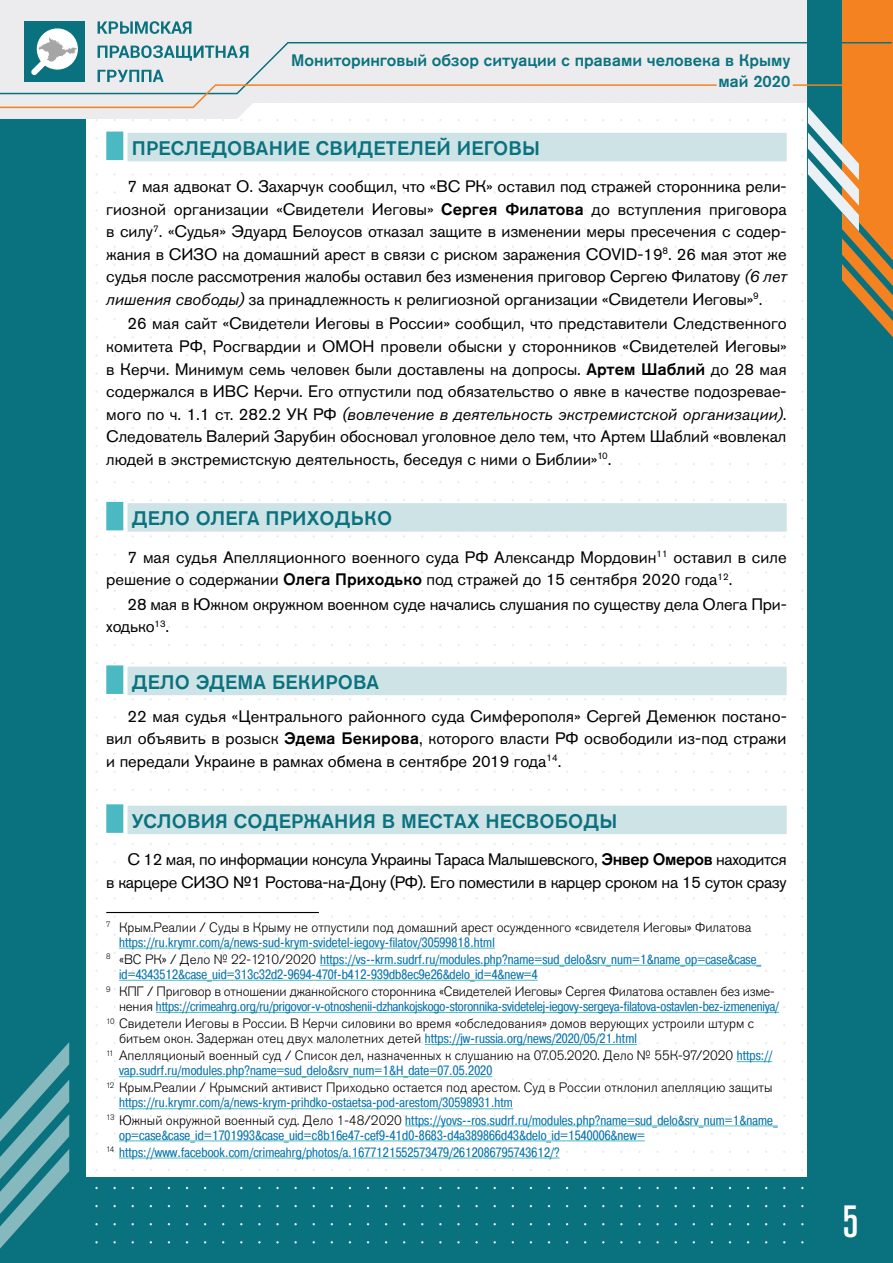
<style>
.page{position:relative;width:893px;height:1263px;background:#fff}
.page>*{position:absolute;margin:0;border:0;box-sizing:border-box;transform-origin:0 0}
.t1{font:500 condensed 45px "Akzidenz Grotesk Pro";color:#fff}
.t2{font:500 19.5px "Akzidenz Grotesk Pro";letter-spacing:.01em;color:#0a727e}
.t3{font:16.5px/22.5px "Akzidenz Grotesk Pro";letter-spacing:-.005em;color:#000;text-align:justify}
.t4{font:16.5px/22.5px "Akzidenz Grotesk Pro";letter-spacing:-.025em;color:#000;text-align:right}
.t5{font:500 16.5px/20.7px "Akzidenz Grotesk Pro";color:#0a727e;text-align:right}
.t6{font:13.5px/17.1px "Pragmatica Cond C";letter-spacing:.01em;color:#0976ae}
.t7{font:300 13.5px/15px "Akzidenz Grotesk Pro";color:#000}
.s1{font-weight:500}
.s2{font-style:italic}
.s3{font-family:"Akzidenz Grotesk Pro";font-weight:300;color:#000}
.s4{font-family:"Pragmatica Cond C";font-weight:400;color:#0976ae}
</style>
<div class="page">
<div style="left:0;top:1178px;width:893px;height:85px;background:#0a727e"></div>
<div style="left:0;top:0;width:85px;height:1263px;background:#0a727e"></div>
<svg style="left:0;top:0;width:808px;height:119px;fill:#ececee"></svg>
<div style="left:808px;top:0;width:85px;height:1263px;background:#0a727e"></div>
<svg style="left:842px;top:0;width:51px;height:338px"></svg>
<svg style="left:801px;top:101px;width:58px;height:130px"></svg>
<svg style="left:0;top:1042px;width:69px;height:206px"></svg>
<div style="left:24px;top:21px;width:61px;height:61px;background:#0a727e"></div>
<svg style="left:38px;top:28px;width:39px;height:13px"></svg>
<svg style="left:98px;top:21px;width:20px;height:13px"></svg>
<svg style="left:120px;top:21px;width:13px;height:13px"></svg>
<svg style="left:135px;top:21px;width:24px;height:13px"></svg>
<svg style="left:161px;top:21px;width:10px;height:13px"></svg>
<svg style="left:171px;top:21px;width:20px;height:13px"></svg>
<svg style="left:0;top:41px;width:893px;height:54px;background:#cdd3d0"></svg>
<svg style="left:0;top:83px;width:718px;height:26px"></svg>
<hr style="left:793px;top:84px;width:100px;height:2px;background:#f48220">
<div style="left:128px;top:133px;width:659px;height:28px;background:#cee3e5"></div>
<div style="left:106px;top:132px;width:17px;height:28px;background:#4bb9c2"></div>
<div style="left:128px;top:503px;width:659px;height:29px;background:#cee3e5"></div>
<div style="left:106px;top:502px;width:17px;height:28px;background:#4bb9c2"></div>
<div style="left:128px;top:667px;width:659px;height:28px;background:#cee3e5"></div>
<div style="left:106px;top:665px;width:17px;height:29px;background:#4bb9c2"></div>
<div style="left:128px;top:806px;width:659px;height:28px;background:#cee3e5"></div>
<div style="left:106px;top:804px;width:17px;height:29px;background:#4bb9c2"></div>
<hr style="left:106px;top:912px;width:213px;height:1px;background:#000">
<hr style="left:119px;top:948px;width:376px;height:1px;background:#4bb9c2">
<hr style="left:320px;top:965px;width:441px;height:1px;background:#4bb9c2">
<hr style="left:119px;top:980px;width:419px;height:1px;background:#4bb9c2">
<hr style="left:156px;top:1012px;width:623px;height:1px;background:#4bb9c2">
<hr style="left:425px;top:1044px;width:212px;height:1px;background:#4bb9c2">
<hr style="left:737px;top:1061px;width:35px;height:1px;background:#4bb9c2">
<hr style="left:119px;top:1076px;width:373px;height:1px;background:#4bb9c2">
<hr style="left:119px;top:1108px;width:394px;height:1px;background:#4bb9c2">
<hr style="left:405px;top:1125px;width:373px;height:1px;background:#4bb9c2">
<hr style="left:119px;top:1140px;width:526px;height:1px;background:#4bb9c2">
<hr style="left:119px;top:1158px;width:441px;height:1px;background:#4bb9c2">
<p class="t5" style="left:291px;top:49px;width:501px">Мониторинговый обзор ситуации с правами человека в Крыму май 2020</p>
<p class="t2" style="left:132px;top:135px;width:410px">ПРЕСЛЕДОВАНИЕ СВИДЕТЕЛЕЙ ИЕГОВЫ</p>
<p class="t3" style="left:106px;top:175px;width:682px;text-indent:21px">7 мая адвокат О. Захарчук сообщил, что «ВС РК» оставил под стражей сторонника рели&shy;гиозной организации «Свидетели Иеговы» <span class="s1">Сергея Филатова</span> до вступления приговора в силу<sup>7</sup>. «Судья» Эдуард Белоусов отказал защите в изменении меры пресечения с содер&shy;жания в СИЗО на домашний арест в связи с риском заражения COVID-19<sup>8</sup>. 26 мая этот же судья после рассмотрения жалобы оставил без изменения приговор Сергею Филатову <span class="s2">(6 лет лишения свободы)</span> за принадлежность к религиозной организации «Свидетели Иеговы»<sup>9</sup>.</p>
<p class="t3" style="left:106px;top:312px;width:682px;text-indent:21px">26 мая сайт «Свидетели Иеговы в России» сообщил, что представители Следственного комитета РФ, Росгвардии и ОМОН провели обыски у сторонников «Свидетелей Иеговы» в Керчи. Минимум семь человек были доставлены на допросы. <span class="s1">Артем Шаблий</span> до 28 мая содержался в ИВС Керчи. Его отпустили под обязательство о явке в качестве подозревае&shy;мого по ч. 1.1 ст. 282.2 УК РФ <span class="s2">(вовлечение в деятельность экстремистской организации)</span>.<br>Следователь Валерий Зарубин обосновал уголовное дело тем, что Артем Шаблий «вовлекал людей в экстремистскую деятельность, беседуя с ними о Библии»<sup>10</sup>.</p>
<p class="t2" style="left:132px;top:506px;width:262px">ДЕЛО ОЛЕГА ПРИХОДЬКО</p>
<p class="t3" style="left:106px;top:546px;width:682px;text-indent:21px">7 мая судья Апелляционного военного суда РФ Александр Мордовин<sup>11</sup> оставил в силе решение о содержании <span class="s1">Олега Приходько</span> под стражей до 15 сентября 2020 года<sup>12</sup>.</p>
<p class="t3" style="left:106px;top:593px;width:682px;text-indent:21px">28 мая в Южном окружном военном суде начались слушания по существу дела Олега При&shy;ходько<sup>13</sup>.</p>
<p class="t2" style="left:132px;top:669px;width:249px">ДЕЛО ЭДЕМА БЕКИРОВА</p>
<p class="t3" style="left:106px;top:705px;width:682px;text-indent:21px">22 мая судья «Центрального районного суда Симферополя» Сергей Деменюк постано&shy;вил объявить в розыск <span class="s1">Эдема Бекирова</span>, которого власти РФ освободили из-под стражи и передали Украине в рамках обмена в сентябре 2019 года<sup>14</sup>.</p>
<p class="t2" style="left:132px;top:808px;width:487px">УСЛОВИЯ СОДЕРЖАНИЯ В МЕСТАХ НЕСВОБОДЫ</p>
<p class="t4" style="left:106px;top:848px;width:682px">С 12 мая, по информации консула Украины Тараса Малышевского, <span class="s1">Энвер Омеров</span> находится<br>в карцере СИЗО №1 Ростова-на-Дону (РФ). Его поместили в карцер сроком на 15 суток сразу</p>
<p class="t7" style="left:106px;top:919px;width:647px"><sup>7</sup> Крым.Реалии / Суды в Крыму не отпустили под домашний арест осужденного «свидетеля Иеговы» Филатова</p>
<p class="t6" style="left:106px;top:933px;width:656px;text-indent:13px">https://ru.krymr.com/a/news-sud-krym-svidetel-iegovy-filatov/30599818.html<br><sup>8</sup> <span class="s3">«ВС РК» / Дело № 22-1210/2020</span> https://vs--krm.sudrf.ru/modules.php?name=sud_delo&amp;srv_num=1&amp;name_op=case&amp;case_</p>
<p class="t6" style="left:119px;top:966px;width:420px">id=4343512&amp;case_uid=313c32d2-9694-470f-b412-939db8ec9e26&amp;delo_id=4&amp;new=4</p>
<p class="t7" style="left:106px;top:984px;width:670px"><sup>9</sup> КПГ / Приговор в отношении джанкойского сторонника «Свидетелей Иеговы» Сергея Филатова оставлен без изме-</p>
<p class="t6" style="left:119px;top:998px;width:661px"><span class="s3">нения</span> https://crimeahrg.org/ru/prigovor-v-otnoshenii-dzhankojskogo-storonnika-svidetelej-iegovy-sergeya-filatova-ostavlen-bez-izmeneniya/</p>
<p class="t7" style="left:119px;top:1016px;width:637px;text-indent:-13px"><sup>10</sup> Свидетели Иеговы в России. В Керчи силовики во время «обследования» домов верующих устроили штурм с битьем окон. Задержан отец двух малолетних детей <span class="s4">https://jw-russia.org/news/2020/05/21.html</span></p>
<p class="t7" style="left:106px;top:1048px;width:667px"><sup>11</sup> Апелляционый военный суд / Список дел, назначенных к слушанию на 07.05.2020. Дело № 55К-97/2020 <span class="s4">https://</span></p>
<p class="t6" style="left:119px;top:1062px;width:375px">vap.sudrf.ru/modules.php?name=sud_delo&amp;srv_num=1&amp;H_date=07.05.2020</p>
<p class="t7" style="left:106px;top:1080px;width:668px"><sup>12</sup> Крым.Реалии / Крымский активист Приходько остается под арестом. Суд в России отклонил апелляцию защиты</p>
<p class="t6" style="left:106px;top:1094px;width:673px;text-indent:13px">https://ru.krymr.com/a/news-krym-prihdko-ostaetsa-pod-arestom/30598931.htm<br><sup>13</sup> <span class="s3">Южный окружной военный суд. Дело 1-48/2020</span> https://yovs--ros.sudrf.ru/modules.php?name=sud_delo&amp;srv_num=1&amp;name_</p>
<p class="t6" style="left:106px;top:1126px;width:540px;text-indent:13px">op=case&amp;case_id=1701993&amp;case_uid=c8b16e47-cef9-41d0-8683-d4a389866d43&amp;delo_id=1540006&amp;new=<br><sup>14</sup> https://www.facebook.com/crimeahrg/photos/a.1677121552573479/2612086795743612/?</p>
<h1 class="t1" style="left:842px;top:1192px;width:17px">5</h1>
</div>
